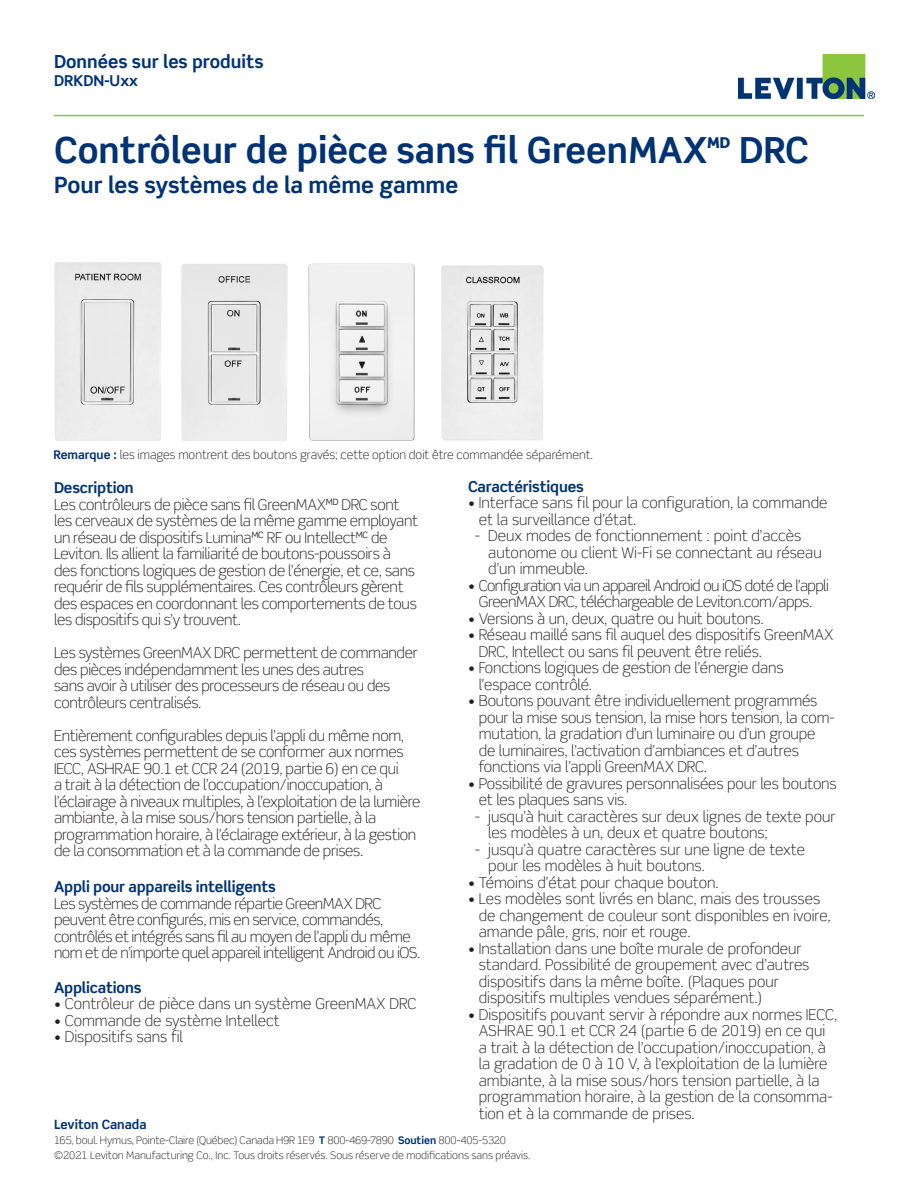
<style>
.page{position:relative;width:918px;height:1188px;background:#fff}
.page>*{position:absolute;margin:0;border:0;box-sizing:border-box;transform-origin:0 0}
.Main_Headline_BIG{font:700 36px "Scene Std";color:#013374}
.Main_Headline_BIG-2{font:700 22.5px "Scene Std";color:#013374}
.t1{font:700 18px "Scene Std";color:#013374}
.Body{font:300 15px/16.5px "Scene Std";letter-spacing:-.01em;color:#231f20}
.Body-2{font:300 15px/16.5px "Scene Std";letter-spacing:-.03em;color:#231f20}
.Body-3{font:300 15px/16.5px "Scene Std";letter-spacing:-.04em;color:#231f20;text-align:center}
.Body_Copy{font:700 15px "Scene Std";letter-spacing:-.01em;color:#013374}
.Captions{font:700 15px "Scene Std";color:#013374}
.Main_Headline_BIG-3{font:900 15px "Scene Std";color:#013374}
.t2{font:700 12.75px "Scene Std";color:#013374}
.t3{font:300 12px "Scene Std";color:#231f20}
.t4{font:300 10.5px "Scene Std";color:#231f20}
.s1{font-weight:700;color:#013374}
</style>
<div class="page">
<img style="left:738px;top:54px;width:136px;height:44px">
<hr style="left:54px;top:115px;width:810px;height:1px;background:#8bc63e">
<img style="left:441px;top:265px;width:103px;height:176px">
<img style="left:308px;top:264px;width:107px;height:177px">
<img style="left:181px;top:264px;width:107px;height:177px">
<img style="left:54px;top:262px;width:108px;height:179px">
<p class="t1" style="left:54px;top:50px;width:211px">Données sur les produits</p>
<p class="Captions" style="left:54px;top:71px;width:85px">DRKDN-Uxx</p>
<p class="Main_Headline_BIG" style="left:54px;top:128px;width:655px">Contrôleur de pièce sans fil GreenMAX</p>
<p class="Main_Headline_BIG-3" style="left:707px;top:133px;width:25px">MD</p>
<p class="Main_Headline_BIG" style="left:739px;top:128px;width:71px">DRC</p>
<p class="Main_Headline_BIG-2" style="left:54px;top:171px;width:406px">Pour les systèmes de la même gamme</p>
<p class="t3" style="left:54px;top:447px;width:541px"><span class="s1">Remarque :</span> les images montrent des boutons gravés; cette option doit être commandée séparément.</p>
<p class="Body_Copy" style="left:468px;top:477px;width:117px">Caractéristiques</p>
<p class="Body" style="left:479px;top:495px;width:350px;text-indent:-11px">• Interface sans fil pour la configuration, la commande et la surveillance d’état.</p>
<p class="Body" style="left:488px;top:528px;width:335px;text-indent:-14px">- Deux modes de fonctionnement : point d’accès autonome ou client Wi-Fi se connectant au réseau d’un immeuble.</p>
<p class="Body-3" style="left:468px;top:577px;width:362px">• Configuration via un appareil Android ou iOS doté de l’appli<br>GreenMAX DRC, téléchargeable de Leviton.com/apps.</p>
<p class="Body" style="left:468px;top:610px;width:297px">• Versions à un, deux, quatre ou huit boutons.</p>
<p class="Body" style="left:479px;top:627px;width:356px;text-indent:-11px">• Réseau maillé sans fil auquel des dispositifs GreenMAX<br>DRC, Intellect ou sans fil peuvent être reliés.</p>
<p class="Body" style="left:479px;top:660px;width:306px;text-indent:-11px">• Fonctions logiques de gestion de l’énergie dans l’espace contrôlé.</p>
<p class="Body" style="left:479px;top:693px;width:358px;text-indent:-11px">• Boutons pouvant être individuellement programmés pour la mise sous tension, la mise hors tension, la com&shy;mutation, la gradation d’un luminaire ou d’un groupe de luminaires, l’activation d’ambiances et d’autres fonctions via l’appli GreenMAX DRC.</p>
<p class="Body" style="left:479px;top:775px;width:359px;text-indent:-11px">• Possibilité de gravures personnalisées pour les boutons et les plaques sans vis.</p>
<p class="Body" style="left:488px;top:808px;width:349px;text-indent:-14px">- jusqu’à huit caractères sur deux lignes de texte pour les modèles à un, deux et quatre boutons;</p>
<p class="Body" style="left:488px;top:841px;width:318px;text-indent:-14px">- jusqu’à quatre caractères sur une ligne de texte pour les modèles à huit boutons.</p>
<p class="Body" style="left:468px;top:874px;width:252px">• Témoins d’état pour chaque bouton.</p>
<p class="Body" style="left:479px;top:891px;width:354px;text-indent:-11px">• Les modèles sont livrés en blanc, mais des trousses de changement de couleur sont disponibles en ivoire, amande pâle, gris, noir et rouge.</p>
<p class="Body" style="left:479px;top:940px;width:332px;text-indent:-11px">• Installation dans une boîte murale de profondeur standard. Possibilité de groupement avec d’autres dispositifs dans la même boîte. (Plaques pour dispositifs multiples vendues séparément.)</p>
<p class="Body" style="left:479px;top:1006px;width:360px;text-indent:-11px">• Dispositifs pouvant servir à répondre aux normes IECC, ASHRAE 90.1 et CCR 24 (partie 6 de 2019) en ce qui<br>a trait à la détection de l’occupation/inoccupation, à la gradation de 0 à 10 V, à l’exploitation de la lumière ambiante, à la mise sous/hors tension partielle, à la programmation horaire, à la gestion de la consomma&shy;tion et à la commande de prises.</p>
<p class="Body_Copy" style="left:54px;top:478px;width:81px">Description</p>
<p class="Body" style="left:54px;top:496px;width:366px">Les contrôleurs de pièce sans fil GreenMAX<sup>MD</sup> DRC sont les cerveaux de systèmes de la même gamme employant un réseau de dispositifs Lumina<sup>MC</sup> RF ou Intellect<sup>MC</sup> de Leviton. Ils allient la familiarité de boutons-poussoirs à<br>des fonctions logiques de gestion de l’énergie, et ce, sans requérir de fils supplémentaires. Ces contrôleurs gèrent des espaces en coordonnant les comportements de tous les dispositifs qui s’y trouvent.</p>
<p class="Body" style="left:54px;top:645px;width:365px">Les systèmes GreenMAX DRC permettent de commander des pièces indépendamment les unes des autres<br>sans avoir à utiliser des processeurs de réseau ou des contrôleurs centralisés.</p>
<p class="Body" style="left:54px;top:727px;width:368px">Entièrement configurables depuis l’appli du même nom, ces systèmes permettent de se conformer aux normes IECC, ASHRAE 90.1 et CCR 24 (2019, partie 6) en ce qui<br>a trait à la détection de l’occupation/inoccupation, à l’éclairage à niveaux multiples, à l’exploitation de la lumière ambiante, à la mise sous/hors tension partielle, à la programmation horaire, à l’éclairage extérieur, à la gestion de la consommation et à la commande de prises.</p>
<p class="Body_Copy" style="left:54px;top:877px;width:223px">Appli pour appareils intelligents</p>
<p class="Body-2" style="left:54px;top:895px;width:368px">Les systèmes de commande répartie GreenMAX DRC peuvent être configurés, mis en service, commandés, contrôlés et intégrés sans fil au moyen de l’appli du même nom et de n’importe quel appareil intelligent Android ou iOS.</p>
<p class="Body_Copy" style="left:54px;top:978px;width:89px">Applications</p>
<p class="Body" style="left:54px;top:996px;width:364px">• Contrôleur de pièce dans un système GreenMAX DRC</p>
<p class="Body" style="left:54px;top:1012px;width:227px">• Commande de système Intellect</p>
<p class="Body" style="left:54px;top:1029px;width:130px">• Dispositifs sans fil</p>
<p class="t2" style="left:54px;top:1116px;width:94px">Leviton Canada</p>
<p class="t4" style="left:54px;top:1134px;width:454px">165, boul. Hymus, Pointe-Claire (Québec) Canada H9R 1E9 <span class="s1">T</span> 800-469-7890 <span class="s1">Soutien</span> 800-405-5320</p>
<p class="t4" style="left:54px;top:1149px;width:478px">©2021 Leviton Manufacturing Co., Inc. Tous droits réservés. Sous réserve de modifications sans préavis.</p>
</div>
